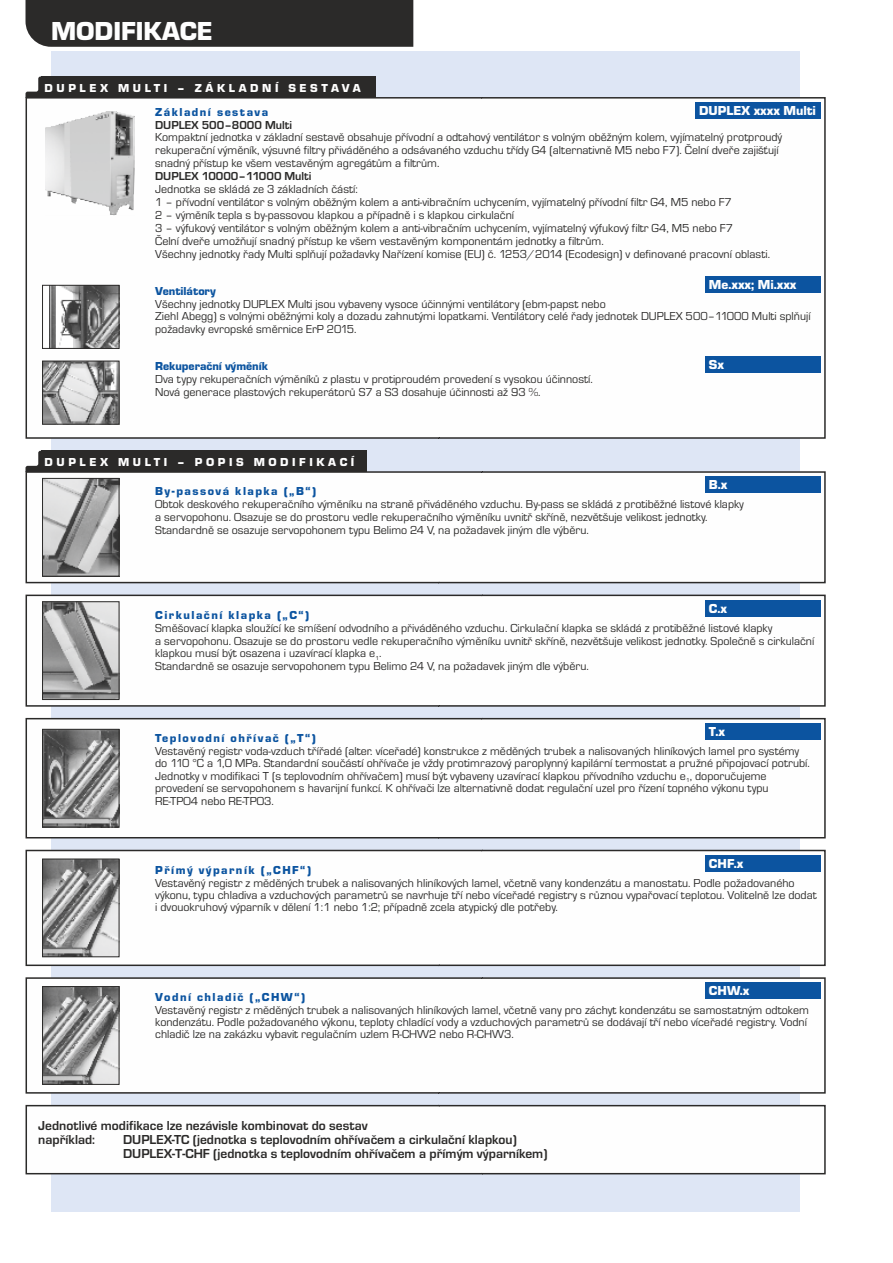
<style>
.page{position:relative;width:893px;height:1263px;background:#fff}
.page>*{position:absolute;margin:0;border:0;box-sizing:border-box;transform-origin:0 0}
.t1{font:27px "Eurostile TEE Blac";color:#fefefe}
.t2{font:700 13.5px/14px "Eurostile TEE";color:#2b2a29}
.t3{font:13.5px "Eurostile TEE Blac";color:#fefefe}
.t4{font:12px/12.9px "Eurostile TEE";color:#2b2a29}
.t5{font:12px "Eurostile TEE Blac";letter-spacing:.125em;color:#0c54a0}
.t6{font:12px "Eurostile TEE Blac";letter-spacing:.3em;color:#fefefe}
.t7{font:700 12px "Eurostile TEE";color:#2b2a29}
.t8{font:12px "Eurostile TEE Blac";color:#0c54a0}
.t9{font:6px "Eurostile TEE";color:#2b2a29}
</style>
<div class="page">
<div style="left:51px;top:51px;width:748px;height:1161px;background:#dee6f5"></div>
<svg style="left:25px;top:1104px;width:801px;height:71px;background:#f3f3f4"></svg>
<div style="left:25px;top:96px;width:801px;height:343px;background:#fefefe"></div>
<div style="left:25px;top:470px;width:801px;height:114px;background:#fefefe"></div>
<div style="left:26px;top:0;width:387px;height:47px;background:#2b2a29"></div>
<svg style="left:26px;top:77px;width:16px;height:21px"></svg>
<div style="left:42px;top:77px;width:334px;height:21px;background:#2b2a29"></div>
<img style="left:44px;top:480px;width:73px;height:94px">
<div style="left:42px;top:478px;width:77px;height:98px;border:1px solid #2b2a29"></div>
<div style="left:25px;top:717px;width:801px;height:122px;background:#fefefe"></div>
<img style="left:44px;top:731px;width:73px;height:94px">
<div style="left:42px;top:729px;width:77px;height:98px;border:1px solid #2b2a29"></div>
<div style="left:25px;top:976px;width:801px;height:118px;background:#fefefe"></div>
<div style="left:25px;top:594px;width:801px;height:113px;background:#fefefe"></div>
<img style="left:44px;top:603px;width:73px;height:95px">
<div style="left:42px;top:601px;width:77px;height:99px;border:1px solid #2b2a29"></div>
<div style="left:25px;top:849px;width:801px;height:118px;background:#fefefe"></div>
<img style="left:44px;top:363px;width:73px;height:59px">
<div style="left:42px;top:361px;width:77px;height:63px;border:1px solid #2b2a29"></div>
<img style="left:50px;top:287px;width:67px;height:60px">
<div style="left:42px;top:285px;width:77px;height:64px;border:1px solid #2b2a29"></div>
<svg style="left:26px;top:451px;width:16px;height:21px"></svg>
<div style="left:42px;top:451px;width:325px;height:21px;background:#2b2a29"></div>
<div style="left:705px;top:276px;width:116px;height:17px;background:#0c54a0"></div>
<div style="left:705px;top:356px;width:116px;height:17px;background:#0c54a0"></div>
<div style="left:705px;top:476px;width:116px;height:17px;background:#0c54a0"></div>
<div style="left:705px;top:600px;width:116px;height:16px;background:#0c54a0"></div>
<div style="left:705px;top:723px;width:116px;height:17px;background:#0c54a0"></div>
<div style="left:705px;top:855px;width:116px;height:16px;background:#0c54a0"></div>
<div style="left:705px;top:982px;width:116px;height:17px;background:#0c54a0"></div>
<div style="left:695px;top:102px;width:126px;height:17px;background:#0c54a0"></div>
<img style="left:44px;top:861px;width:73px;height:94px">
<div style="left:42px;top:859px;width:77px;height:98px;border:1px solid #2b2a29"></div>
<img style="left:44px;top:988px;width:73px;height:94px">
<div style="left:42px;top:986px;width:77px;height:98px;border:1px solid #2b2a29"></div>
<img style="left:45px;top:111px;width:89px;height:104px">
<h1 class="t1" style="left:51px;top:22px;width:163px">MODIFIKACE</h1>
<p class="t6" style="left:45px;top:84px;width:318px">DUPLEX MULTI – ZÁKLADNÍ SESTAVA</p>
<p class="t3" style="left:699px;top:106px;width:118px">DUPLEX xxxx Multi</p>
<p class="t5" style="left:155px;top:107px;width:114px">Základní sestava</p>
<p class="t7" style="left:155px;top:121px;width:138px">DUPLEX 500–8000 Multi</p>
<p class="t4" style="left:155px;top:132px;width:629px">Kompaktní jednotka v základní sestavě obsahuje přívodní a odtahový ventilátor s volným oběžným kolem, vyjímatelný protproudý rekuperační výměník, výsuvné filtry přiváděného a odsávaného vzduchu třídy G4 (alternativně M5 nebo F7). Čelní dveře zajišťují snadný přístup ke všem vestavěným agregátům a filtrům.</p>
<p class="t7" style="left:155px;top:172px;width:158px">DUPLEX 10000–11000 Multi</p>
<p class="t4" style="left:155px;top:184px;width:616px">Jednotka se skládá ze 3 základních částí:<br>1 – přívodní ventilátor s volným oběžným kolem a anti-vibračním uchycením, vyjímatelný přívodní filtr G4, M5 nebo F7<br>2 – výměník tepla s by-passovou klapkou a případně i s klapkou cirkulační<br>3 – výfukový ventilátor s volným oběžným kolem a anti-vibračním uchycením, vyjímatelný výfukový filtr G4, M5 nebo F7<br>Čelní dveře umožňují snadný přístup ke všem vestavěným komponentám jednotky a filtrům.<br>Všechny jednotky řady Multi splňují požadavky Nařízení komise (EU) č. 1253/2014 (Ecodesign) v definované pracovní oblasti.</p>
<p class="t8" style="left:155px;top:287px;width:62px">Ventilátory</p>
<p class="t4" style="left:155px;top:298px;width:657px">Všechny jednotky DUPLEX Multi jsou vybaveny vysoce účinnými ventilátory (ebm-papst nebo<br>Ziehl Abegg) s volnými oběžnými koly a dozadu zahnutými lopatkami. Ventilátory celé řady jednotek DUPLEX 500–11000 Multi splňují požadavky evropské směrnice ErP 2015.</p>
<p class="t8" style="left:155px;top:362px;width:114px">Rekuperační výměník</p>
<p class="t4" style="left:155px;top:374px;width:439px">Dva typy rekuperačních výměníků z plastu v protiproudém provedení s vysokou účinností.<br>Nová generace plastových rekuperátorů S7 a S3 dosahuje účinnosti až 93 %.</p>
<p class="t3" style="left:709px;top:280px;width:89px">Me.xxx; Mi.xxx</p>
<p class="t3" style="left:709px;top:360px;width:17px">Sx</p>
<p class="t6" style="left:45px;top:458px;width:311px">DUPLEX MULTI – POPIS MODIFIKACÍ</p>
<p class="t3" style="left:709px;top:480px;width:20px">B.x</p>
<p class="t5" style="left:155px;top:487px;width:163px">By-passová klapka („B“)</p>
<p class="t4" style="left:155px;top:499px;width:590px">Obtok deskového rekuperačního výměníku na straně přiváděného vzduchu. By-pass se skládá z protiběžné listové klapky a servopohonu. Osazuje se do prostoru vedle rekuperačního výměníku uvnitř skříně, nezvětšuje velikost jednotky.<br>Standardně se osazuje servopohonem typu Belimo 24 V, na požadavek jiným dle výběru.</p>
<p class="t3" style="left:709px;top:603px;width:20px">C.x</p>
<p class="t5" style="left:155px;top:611px;width:156px">Cirkulační klapka („C“)</p>
<p class="t4" style="left:155px;top:622px;width:661px">Směšovací klapka sloužící ke smíšení odvodního a přiváděného vzduchu. Cirkulační klapka se skládá z protiběžné listové klapky<br>a servopohonu. Osazuje se do prostoru vedle rekuperačního výměníku uvnitř skříně, nezvětšuje velikost jednotky. Společně s cirkulační klapkou musí být osazena i uzavírací klapka e .<sub>1<br></sub>Standardně se osazuje servopohonem typu Belimo 24 V, na požadavek jiným dle výběru.</p>
<p class="t3" style="left:709px;top:727px;width:17px">T.x</p>
<p class="t5" style="left:155px;top:734px;width:162px">Teplovodní ohřívač („T“)</p>
<p class="t4" style="left:155px;top:746px;width:656px;line-height:12.5px">Vestavěný registr voda-vzduch třířadé (alter. víceřadé) konstrukce z měděných trubek a nalisovaných hliníkových lamel pro systémy do 110 °C a 1,0 MPa. Standardní součástí ohřívače je vždy protimrazový paroplynný kapilární termostat a pružné připojovací potrubí.<br>Jednotky v modifikaci T (s teplovodním ohřívačem) musí být vybaveny uzavírací klapkou přívodního vzduchu e , doporučujeme</p>
<p class="t9" style="left:686px;top:778px;width:5px">1</p>
<p class="t4" style="left:155px;top:783px;width:615px;line-height:12.5px">provedení se servopohonem s havarijní funkcí. K ohřívači lze alternativně dodat regulační uzel pro řízení topného výkonu typu<br>RE-TPO4 nebo RE-TPO3.</p>
<p class="t3" style="left:709px;top:859px;width:36px">CHF.x</p>
<p class="t5" style="left:155px;top:866px;width:157px">Přímý výparník („CHF“)</p>
<p class="t4" style="left:155px;top:878px;width:663px;line-height:11.9px">Vestavěný registr z měděných trubek a nalisovaných hliníkových lamel, včetně vany kondenzátu a manostatu. Podle požadovaného výkonu, typu chladiva a vzduchových parametrů se navrhuje tří nebo víceřadé registry s různou vypařovací teplotou. Volitelně lze dodat i dvouokruhový výparník v dělení 1:1 nebo 1:2; případně zcela atypický dle potřeby.</p>
<p class="t3" style="left:709px;top:986px;width:42px">CHW.x</p>
<p class="t5" style="left:155px;top:993px;width:151px">Vodní chladič („CHW“)</p>
<p class="t4" style="left:155px;top:1006px;width:655px;line-height:11.6px">Vestavěný registr z měděných trubek a nalisovaných hliníkových lamel, včetně vany pro záchyt kondenzátu se samostatným odtokem kondenzátu. Podle požadovaného výkonu, teploty chladící vody a vzduchových parametrů se dodávají tří nebo víceřadé registry. Vodní chladič lze na zakázku vybavit regulačním uzlem R-CHW2 nebo R-CHW3.</p>
<p class="t2" style="left:38px;top:1120px;width:331px">Jednotlivé modifikace lze nezávisle kombinovat do sestav například:</p>
<p class="t2" style="left:123px;top:1134px;width:426px">DUPLEX-TC (jednotka s teplovodním ohřívačem a cirkulační klapkou)<br>DUPLEX-T-CHF (jednotka s teplovodním ohřívačem a přímým výparníkem)</p>
</div>
